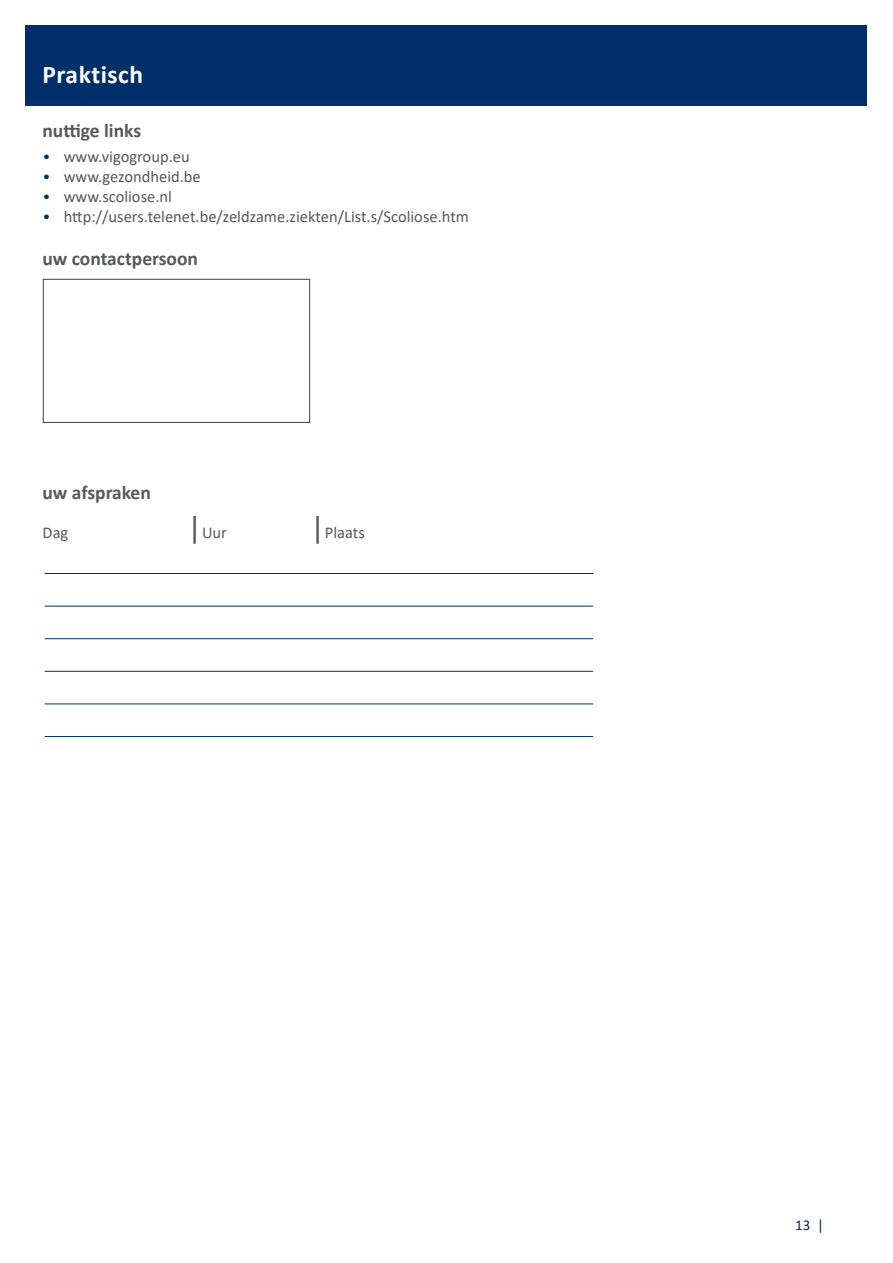
<style>
.page{position:relative;width:893px;height:1263px;background:#fff}
.page>*{position:absolute;margin:0;border:0;box-sizing:border-box;transform-origin:0 0}
.t1{font:700 25.5px "Calibri";letter-spacing:.02em;color:#fff}
.t2{font:700 19.5px "Calibri";color:#57585a}
.t3{font:16.5px "Calibri";color:#57585a}
.t4{font:15px "Calibri";color:#00306a}
.s1{font-weight:300;color:#00306a}
.s2{font-size:31.5px}
</style>
<div class="page">
<div style="left:26px;top:26px;width:841px;height:80px;background:#00306a"></div>
<hr style="left:45px;top:573px;width:548px;height:1px;background:#00306a">
<hr style="left:45px;top:606px;width:548px;height:1px;background:#00306a">
<hr style="left:45px;top:638px;width:548px;height:1px;background:#00306a">
<hr style="left:45px;top:671px;width:548px;height:1px;background:#00306a">
<hr style="left:45px;top:704px;width:548px;height:1px;background:#00306a">
<hr style="left:45px;top:736px;width:548px;height:1px;background:#00306a">
<div style="left:43px;top:279px;width:267px;height:144px;border:1px solid #3e3e3f"></div>
<h1 class="t1" style="left:43px;top:56px;width:102px">Praktisch</h1>
<p class="t2" style="left:43px;top:117px;width:100px">nuttige links</p>
<p class="t3" style="left:43px;top:145px;width:149px"><span class="s1">•</span> www.vigogroup.eu</p>
<p class="t3" style="left:43px;top:165px;width:160px"><span class="s1">•</span> www.gezondheid.be</p>
<p class="t3" style="left:43px;top:185px;width:131px"><span class="s1">•</span> www.scoliose.nl</p>
<p class="t3" style="left:43px;top:205px;width:428px"><span class="s1">•</span> http://users.telenet.be/zeldzame.ziekten/List.s/Scoliose.htm</p>
<p class="t2" style="left:43px;top:245px;width:157px">uw contactpersoon</p>
<p class="t2" style="left:43px;top:479px;width:110px">uw afspraken</p>
<p class="t3" style="left:43px;top:521px;width:27px">Dag</p>
<p class="t3" style="left:188px;top:521px;width:41px"><span class="s2">|</span>Uur</p>
<p class="t3" style="left:310px;top:521px;width:56px"><span class="s2">|</span>Plaats</p>
<p class="t4" style="left:795px;top:1214px;width:30px">13 |</p>
</div>
